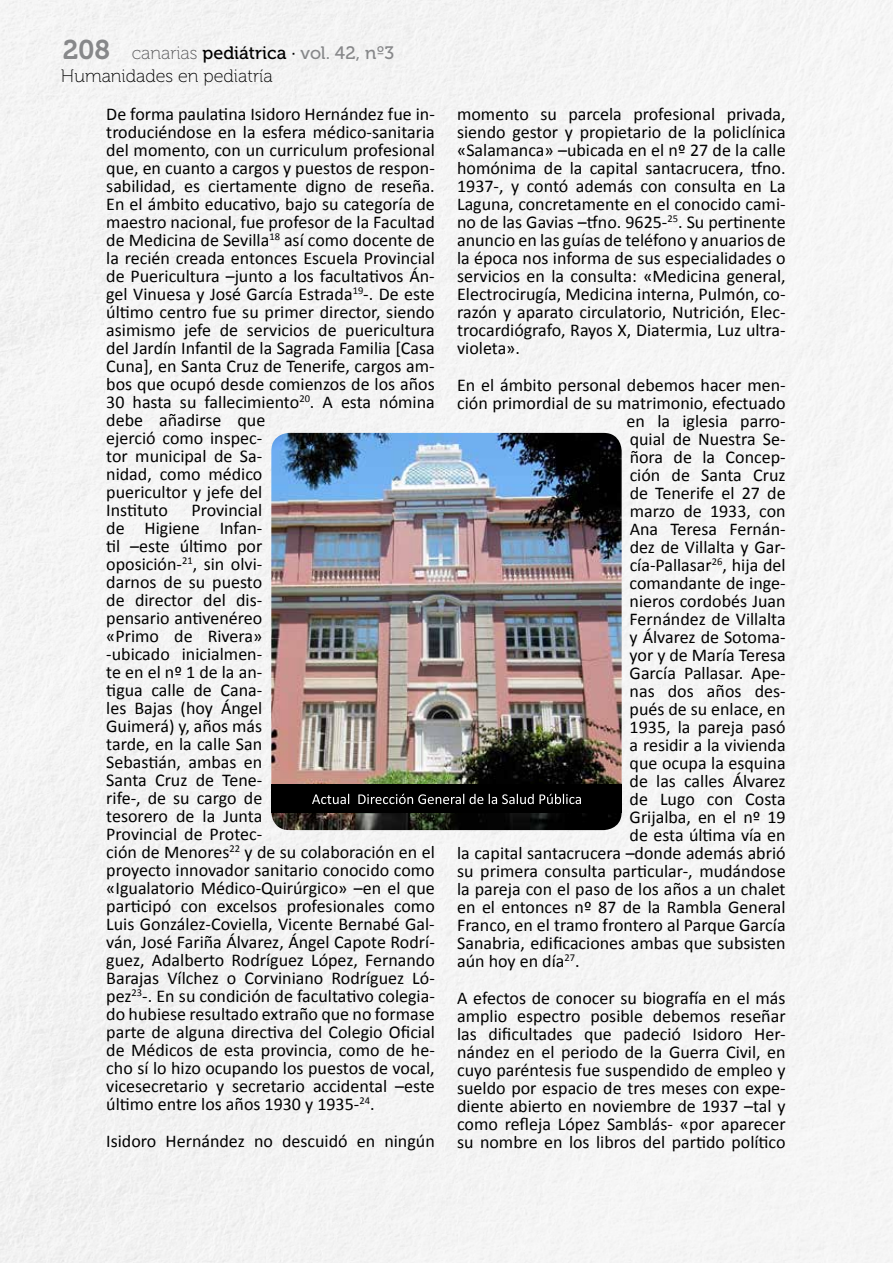
<style>
.page{position:relative;width:893px;height:1263px;background:#fff}
.page>*{position:absolute;margin:0;border:0;box-sizing:border-box;transform-origin:0 0}
.t1{font:18px/18px "Calibri";color:#000}
.t2{font:18px "Museo 500";color:#000}
.t3{font:18px "Museo 100";color:#000}
.s1{font-family:"Museo 700";font-size:27px;color:#87888a}
.s2{font-family:"Museo 100";color:#58585a}
.s3{color:#87888a}
</style>
<div class="page">
<img style="left:271px;top:433px;width:351px;height:397px">
<div style="left:271px;top:785px;width:351px;height:28px;background:#000"></div>
<svg style="left:312px;top:794px;width:269px;height:10px"></svg>
<p class="t2" style="left:63px;top:42px;width:333px"><span class="s1">208</span> <span class="s2">canarias</span> pediátrica · <span class="s3">vol. 42, nº3</span></p>
<p class="t3" style="left:61px;top:66px;width:213px">Humanidades en pediatría</p>
<p class="t1" style="left:106px;top:104px;width:330px">De forma paulatina Isidoro Hernández fue in&shy;troduciéndose en la esfera médico-sanitaria del momento, con un curriculum profesional que, en cuanto a cargos y puestos de respon&shy;sabilidad, es ciertamente digno de reseña.<br>En el ámbito educativo, bajo su categoría de maestro nacional, fue profesor de la Facultad de Medicina de Sevilla<sup>18</sup> así como docente de la recién creada entonces Escuela Provincial de Puericultura –junto a los facultativos Án&shy;gel Vinuesa y José García Estrada<sup>19</sup>-. De este último centro fue su primer director, siendo asimismo jefe de servicios de puericultura del Jardín Infantil de la Sagrada Familia [Casa Cuna], en Santa Cruz de Tenerife, cargos am&shy;bos que ocupó desde comienzos de los años 30 hasta su fallecimiento<sup>20</sup>. A esta nómina debe añadirse que<br>ejerció como inspec-<br>tor municipal de Sa-<br>nidad, como médico<br>puericultor y jefe del<br>Instituto</p>
<p class="t1" style="left:106px;top:500px;width:330px;text-indent:85px">Provincial<br>de Higiene Infan-<br>til –este último por<br>oposición-<sup>21</sup>, sin olvi-<br>darnos de su puesto<br>de director del dis-<br>pensario antivenéreo<br>«Primo de Rivera»<br>-ubicado inicialmen-<br>te en el nº 1 de la an-<br>tigua calle de Cana-<br>les Bajas (hoy Ángel<br>Guimerá) y, años más<br>tarde, en la calle San<br>Sebastián, ambas en<br>Santa Cruz de Tene-<br>rife-, de su cargo de<br>tesorero de la Junta<br>Provincial de Protec-<br>ción de Menores<sup>22</sup> y de su colaboración en el proyecto innovador sanitario conocido como «Igualatorio Médico-Quirúrgico» –en el que participó con excelsos profesionales como<br>Luis González-Coviella, Vicente Bernabé Gal&shy;ván, José Fariña Álvarez, Ángel Capote Rodrí&shy;guez, Adalberto Rodríguez López, Fernando<br>Barajas Vílchez o Corviniano Rodríguez Ló&shy;pez<sup>23</sup>-. En su condición de facultativo colegia&shy;do hubiese resultado extraño que no formase parte de alguna directiva del Colegio Oficial de Médicos de esta provincia, como de he&shy;cho sí lo hizo ocupando los puestos de vocal, vicesecretario y secretario accidental –este último entre los años 1930 y 1935-<sup>24</sup>.</p>
<p class="t1" style="left:106px;top:1131px;width:330px">Isidoro Hernández no descuidó en ningún</p>
<p class="t1" style="left:457px;top:104px;width:330px;text-align:justify">momento su parcela profesional privada, siendo gestor y propietario de la policlínica «Salamanca» –ubicada en el nº 27 de la calle homónima de la capital santacrucera, tfno.<br>1937-, y contó además con consulta en La Laguna, concretamente en el conocido cami&shy;no de las Gavias –tfno. 9625-<sup>25</sup>. Su pertinente anuncio en las guías de teléfono y anuarios de la época nos informa de sus especialidades o servicios en la consulta: «Medicina general, Electrocirugía, Medicina interna, Pulmón, co&shy;razón y aparato circulatorio, Nutrición, Elec&shy;trocardiógrafo, Rayos X, Diatermia, Luz ultra&shy;violeta».</p>
<p class="t1" style="left:457px;top:375px;width:330px">En el ámbito personal debemos hacer men-</p>
<p class="t1" style="left:457px;top:393px;width:330px">ción primordial de su matrimonio, efectuado</p>
<p class="t1" style="left:627px;top:411px;width:160px">en la iglesia parro-</p>
<p class="t1" style="left:630px;top:429px;width:157px">quial de Nuestra Se-</p>
<p class="t1" style="left:630px;top:447px;width:158px">ñora de la Concep-</p>
<p class="t1" style="left:630px;top:465px;width:157px">ción de Santa Cruz</p>
<p class="t1" style="left:630px;top:483px;width:157px">de Tenerife el 27 de</p>
<p class="t1" style="left:630px;top:501px;width:158px">marzo de 1933, con</p>
<p class="t1" style="left:630px;top:519px;width:158px">Ana Teresa Fernán-</p>
<p class="t1" style="left:630px;top:537px;width:158px">dez de Villalta y Gar-</p>
<p class="t1" style="left:630px;top:555px;width:157px">cía-Pallasar<sup>26</sup>, hija del</p>
<p class="t1" style="left:630px;top:573px;width:158px">comandante de inge-</p>
<p class="t1" style="left:630px;top:591px;width:157px">nieros cordobés Juan</p>
<p class="t1" style="left:630px;top:609px;width:157px">Fernández de Villalta</p>
<p class="t1" style="left:630px;top:627px;width:157px">y Álvarez de Sotoma-</p>
<p class="t1" style="left:630px;top:645px;width:158px">yor y de María Teresa</p>
<p class="t1" style="left:630px;top:663px;width:158px">García Pallasar. Ape-</p>
<p class="t1" style="left:630px;top:681px;width:157px">nas dos años des-</p>
<p class="t1" style="left:630px;top:699px;width:157px">pués de su enlace, en</p>
<p class="t1" style="left:630px;top:717px;width:157px">1935, la pareja pasó</p>
<p class="t1" style="left:630px;top:735px;width:157px">a residir a la vivienda</p>
<p class="t1" style="left:630px;top:753px;width:157px">que ocupa la esquina</p>
<p class="t1" style="left:630px;top:771px;width:157px">de las calles Álvarez</p>
<p class="t1" style="left:630px;top:789px;width:158px">de Lugo con Costa</p>
<p class="t1" style="left:630px;top:807px;width:158px">Grijalba, en el nº 19</p>
<p class="t1" style="left:630px;top:825px;width:158px">de esta última vía en</p>
<p class="t1" style="left:457px;top:843px;width:330px">la capital santacrucera –donde además abrió</p>
<p class="t1" style="left:457px;top:861px;width:330px">su primera consulta particular-, mudándose</p>
<p class="t1" style="left:457px;top:879px;width:330px">la pareja con el paso de los años a un chalet</p>
<p class="t1" style="left:457px;top:897px;width:330px">en el entonces nº 87 de la Rambla General</p>
<p class="t1" style="left:457px;top:915px;width:330px">Franco, en el tramo frontero al Parque García</p>
<p class="t1" style="left:457px;top:933px;width:330px">Sanabria, edificaciones ambas que subsisten</p>
<p class="t1" style="left:457px;top:951px;width:124px">aún hoy en día<sup>27</sup>.</p>
<p class="t1" style="left:457px;top:988px;width:330px;text-align:justify">A efectos de conocer su biografía en el más amplio espectro posible debemos reseñar las dificultades que padeció Isidoro Her&shy;nández en el periodo de la Guerra Civil, en cuyo paréntesis fue suspendido de empleo y sueldo por espacio de tres meses con expe&shy;diente abierto en noviembre de 1937 –tal y como refleja López Samblás- «por aparecer su nombre en los libros del partido político</p>
</div>
